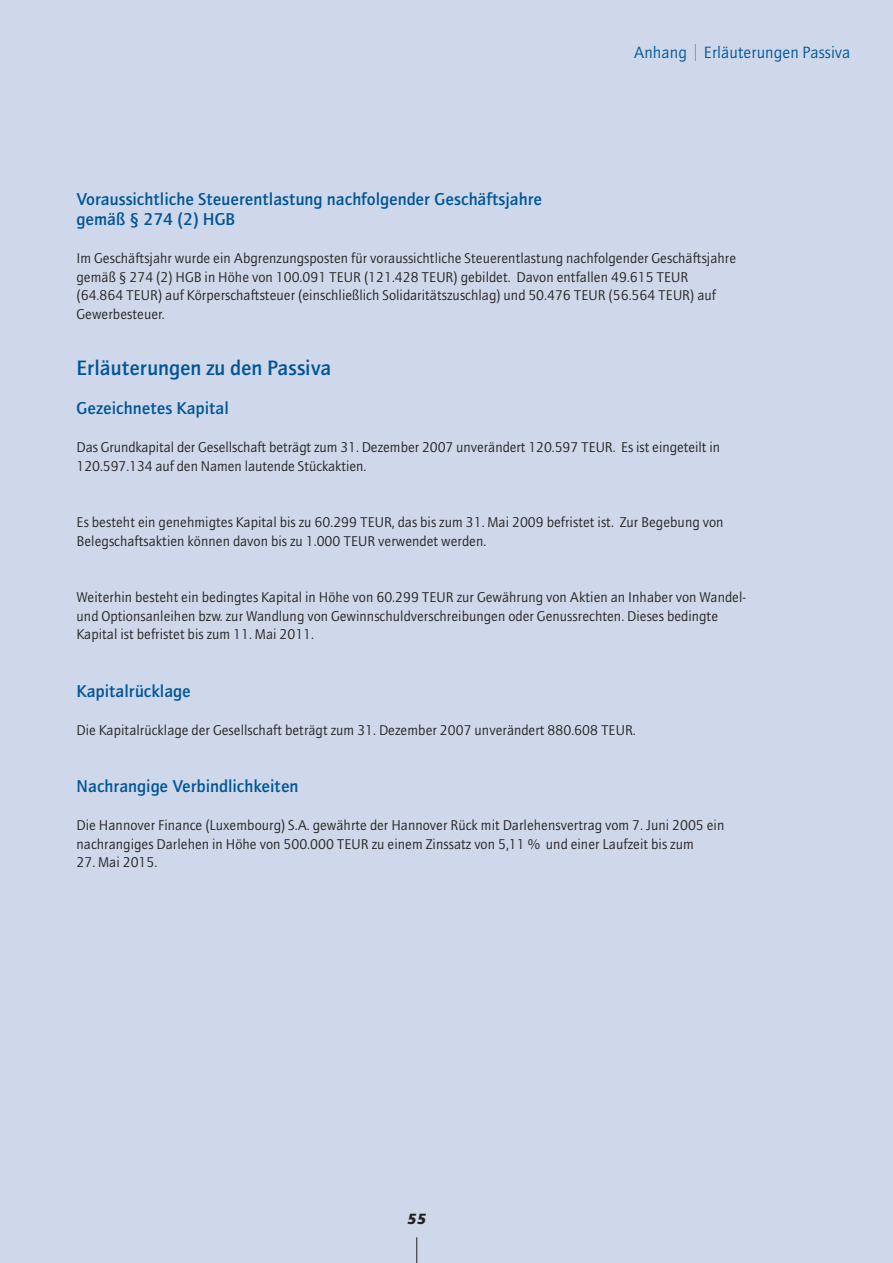
<style>
.page{position:relative;width:893px;height:1263px;background:#ced8ea}
.page>*{position:absolute;margin:0;border:0;box-sizing:border-box;transform-origin:0 0}
.t1{font:500 21px "AT Quay Sans";color:#005595}
.t2{font:500 17.25px/20.2px "AT Quay Sans";color:#005595}
.t3{font:16.5px "AT Quay Sans";color:#005595}
.t4{font:italic 900 15px "AT Quay Sans";color:#231f20}
.t5{font:14.25px/18.8px "AT Quay Sans";color:#231f20}
</style>
<div class="page">
<svg style="left:695px;top:44px;width:1px;height:17px"></svg>
<svg style="left:416px;top:1237px;width:1px;height:26px"></svg>
<p class="t3" style="left:634px;top:46px;width:218px">Anhang Erläuterungen Passiva</p>
<p class="t2" style="left:77px;top:190px;width:467px">Voraussichtliche Steuerentlastung nachfolgender Geschäftsjahre gemäß § 274 (2) HGB</p>
<p class="t5" style="left:77px;top:250px;width:661px">Im Geschäftsjahr wurde ein Abgrenzungsposten für voraussichtliche Steuerentlastung nachfolgender Geschäftsjahre gemäß § 274 (2) HGB in Höhe von 100.091 TEUR (121.428 TEUR) gebildet. Davon entfallen 49.615 TEUR (64.864 TEUR) auf Körperschaftsteuer (einschließlich Solidaritätszuschlag) und 50.476 TEUR (56.564 TEUR) auf Gewerbesteuer.</p>
<h1 class="t1" style="left:77px;top:360px;width:256px">Erläuterungen zu den Passiva</h1>
<p class="t2" style="left:77px;top:400px;width:154px">Gezeichnetes Kapital</p>
<p class="t5" style="left:77px;top:439px;width:645px">Das Grundkapital der Gesellschaft beträgt zum 31. Dezember 2007 unverändert 120.597 TEUR. Es ist eingeteilt in<br>120.597.134 auf den Namen lautende Stückaktien.</p>
<p class="t5" style="left:77px;top:514px;width:648px">Es besteht ein genehmigtes Kapital bis zu 60.299 TEUR, das bis zum 31. Mai 2009 befristet ist. Zur Begebung von<br>Belegschaftsaktien können davon bis zu 1.000 TEUR verwendet werden.</p>
<p class="t5" style="left:77px;top:589px;width:671px">Weiterhin besteht ein bedingtes Kapital in Höhe von 60.299 TEUR zur Gewährung von Aktien an Inhaber von Wandel&shy;und Optionsanleihen bzw. zur Wandlung von Gewinnschuldverschreibungen oder Genussrechten. Dieses bedingte<br>Kapital ist befristet bis zum 11. Mai 2011.</p>
<p class="t2" style="left:77px;top:682px;width:116px">Kapitalrücklage</p>
<p class="t5" style="left:77px;top:721px;width:561px">Die Kapitalrücklage der Gesellschaft beträgt zum 31. Dezember 2007 unverändert 880.608 TEUR.</p>
<p class="t2" style="left:77px;top:778px;width:224px">Nachrangige Verbindlichkeiten</p>
<p class="t5" style="left:77px;top:817px;width:649px">Die Hannover Finance (Luxembourg) S.A. gewährte der Hannover Rück mit Darlehensvertrag vom 7. Juni 2005 ein nachrangiges Darlehen in Höhe von 500.000 TEUR zu einem Zinssatz von 5,11 % und einer Laufzeit bis zum</p>
<p class="t5" style="left:77px;top:854px;width:82px">27. Mai 2015.</p>
<p class="t4" style="left:407px;top:1212px;width:20px">55</p>
</div>
